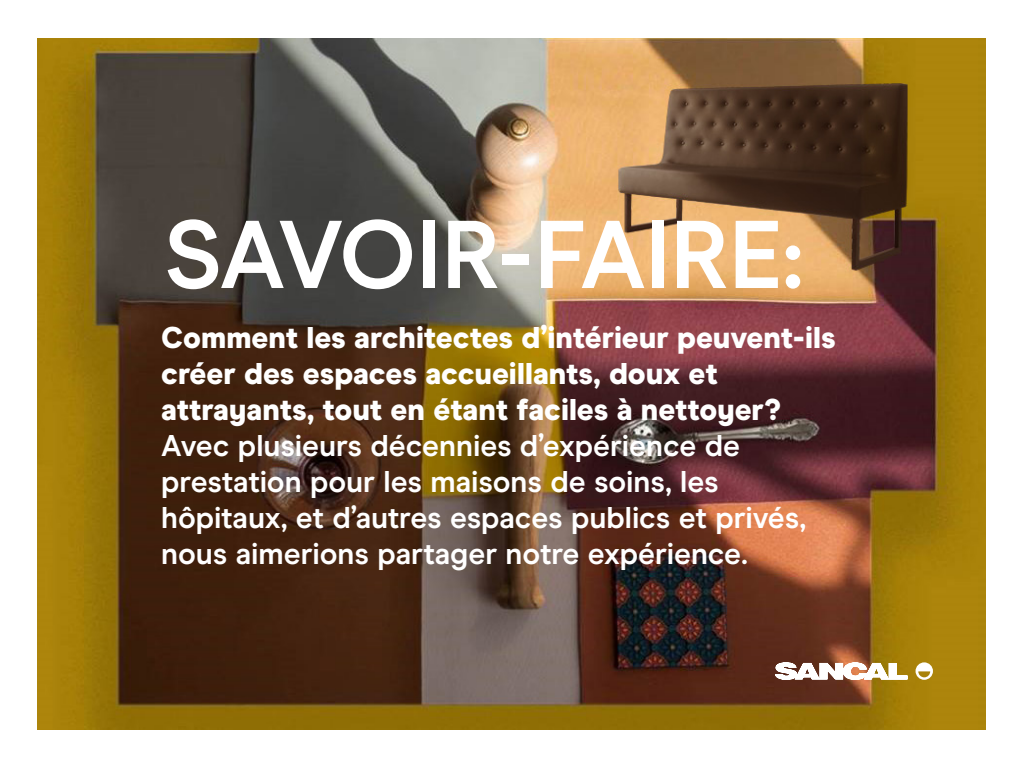
<style>
.page{position:relative;width:1024px;height:768px;background:#fff}
.page>*{position:absolute;margin:0;border:0;box-sizing:border-box;transform-origin:0 0}
.t1{font:700 96px "Modern Era";letter-spacing:-.015em;color:#fff}
.t2{font:700 30px/36px "Modern Era";letter-spacing:-.005em;color:#fff}
.t3{font:900 30px/36px "Modern Era";letter-spacing:-.005em;color:#fff}
</style>
<div class="page">
<img style="left:37px;top:38px;width:949px;height:692px">
<svg style="left:916px;top:662px;width:17px;height:18px"></svg>
<svg style="left:775px;top:662px;width:133px;height:18px"></svg>
<h1 class="t1" style="left:164px;top:198px;width:641px">SAVOIR-FAIRE:</h1>
<p class="t3" style="left:161px;top:320px;width:676px">Comment les architectes d’intérieur peuvent-ils créer des espaces accueillants, doux et attrayants, tout en étant faciles à nettoyer?</p>
<p class="t2" style="left:161px;top:428px;width:646px">Avec plusieurs décennies d’expérience de prestation pour les maisons de soins, les hôpitaux, et d’autres espaces publics et privés, nous aimerions partager notre expérience.</p>
</div>
